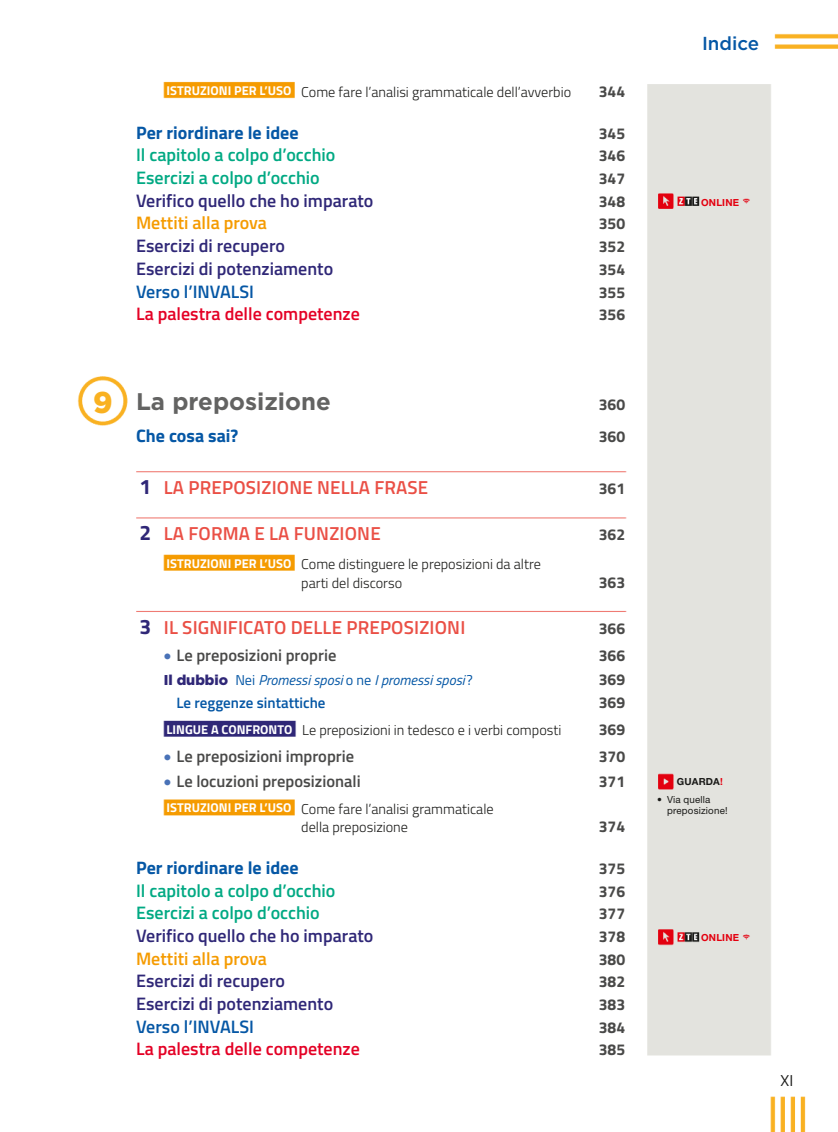
<style>
.page{position:relative;width:838px;height:1132px;background:#fff}
.page>*{position:absolute;margin:0;border:0;box-sizing:border-box;transform-origin:0 0}
.t1{font:700 24px "Gotham";color:#636362}
.t2{font:600 18.75px "Titillium";letter-spacing:.01em;color:#ea4f45}
.t3{font:500 18.75px "Gotham";color:#0557a5}
.t4{font:600 18px "Titillium";color:#2f2777}
.t5{font:600 18px "Titillium";color:#00a983}
.t6{font:600 18px "Titillium";color:#e40025}
.t7{font:700 18px "Titillium";color:#0557a5}
.t8{font:600 18px "Titillium";color:#f59b00}
.t9{font:600 18px "Titillium";color:#0557a5}
.t10{font:600 16.5px "Titillium";color:#494948}
.t11{font:700 15.75px "Titillium";color:#494948}
.t12{font:15.75px "Titillium";color:#1a1a18}
.t13{font:600 15px "Titillium";color:#0557a5}
.t14{font:300 14.25px/18.5px "Titillium";color:#1a1a18;text-align:center}
.t15{font:italic 14.25px "Titillium";color:#0557a5}
.t16{font:9.75px/11.2px "Helvetica Neue LT Std";letter-spacing:.02em;color:#1a1a18}
.t17{font:700 9.75px "Helvetica Neue LT Std";letter-spacing:.025em;color:#e3000f}
.t18{font:700 9.75px "Helvetica Neue LT Std";letter-spacing:.025em;color:#1a1a18}
.s1{font-weight:700;font-size:12.75px;color:#fff}
.s2{font-weight:900;font-size:30px;color:#f9b121}
.s3{font-weight:700;font-size:21px;color:#2f2777}
.s4{font-family:"Dante MT Pro";font-weight:700;font-size:21px;color:#4972b7}
.s5{font-family:"Gotham";font-weight:900;font-style:normal;color:#2f2777}
.s6{font-style:normal}
.s7{color:#e3000f}
</style>
<div class="page">
<img style="left:77px;top:33px;width:761px;height:1098px">
<p class="t14" style="left:167px;top:84px;width:406px"><span class="s1">ISTRUZIONI PER L’USO</span> Come fare l’analisi grammaticale dell’avverbio</p>
<p class="t11" style="left:599px;top:86px;width:28px">344</p>
<p class="t7" style="left:136px;top:126px;width:164px">Per riordinare le idee</p>
<p class="t11" style="left:599px;top:128px;width:28px">345</p>
<p class="t5" style="left:136px;top:149px;width:201px">Il capitolo a colpo d’occhio</p>
<p class="t11" style="left:599px;top:151px;width:28px">346</p>
<p class="t5" style="left:136px;top:172px;width:185px">Esercizi a colpo d’occhio</p>
<p class="t11" style="left:599px;top:173px;width:28px">347</p>
<p class="t4" style="left:136px;top:194px;width:239px">Verifico quello che ho imparato</p>
<p class="t11" style="left:599px;top:196px;width:28px">348</p>
<p class="t8" style="left:136px;top:217px;width:132px">Mettiti alla prova</p>
<p class="t11" style="left:599px;top:219px;width:28px">350</p>
<p class="t4" style="left:136px;top:240px;width:150px">Esercizi di recupero</p>
<p class="t11" style="left:599px;top:241px;width:28px">352</p>
<p class="t4" style="left:136px;top:262px;width:199px">Esercizi di potenziamento</p>
<p class="t11" style="left:599px;top:264px;width:28px">354</p>
<p class="t9" style="left:136px;top:285px;width:119px">Verso l’INVALSI</p>
<p class="t11" style="left:599px;top:287px;width:28px">355</p>
<p class="t6" style="left:136px;top:308px;width:225px">La palestra delle competenze</p>
<p class="t11" style="left:599px;top:309px;width:28px">356</p>
<h1 class="t1" style="left:93px;top:393px;width:239px"><span class="s2">9</span> La preposizione</h1>
<p class="t11" style="left:599px;top:399px;width:28px">360</p>
<p class="t7" style="left:136px;top:429px;width:104px">Che cosa sai?</p>
<p class="t11" style="left:599px;top:430px;width:28px">360</p>
<h2 class="t2" style="left:139px;top:481px;width:290px"><span class="s3">1</span> LA PREPOSIZIONE NELLA FRASE</h2>
<p class="t11" style="left:599px;top:483px;width:28px">361</p>
<h2 class="t2" style="left:139px;top:527px;width:243px"><span class="s3">2</span> LA FORMA E LA FUNZIONE</h2>
<p class="t11" style="left:599px;top:529px;width:28px">362</p>
<p class="t14" style="left:167px;top:556px;width:376px"><span class="s1">ISTRUZIONI PER L’USO</span> Come distinguere le preposizioni da altre parti del discorso</p>
<p class="t11" style="left:599px;top:576px;width:28px">363</p>
<h2 class="t2" style="left:139px;top:620px;width:327px"><span class="s3">3</span> IL SIGNIFICATO DELLE PREPOSIZIONI</h2>
<p class="t11" style="left:599px;top:622px;width:28px">366</p>
<p class="t10" style="left:164px;top:649px;width:174px"><span class="s4">•</span> Le preposizioni proprie</p>
<p class="t11" style="left:599px;top:649px;width:28px">366</p>
<p class="t15" style="left:164px;top:675px;width:311px"><span class="s5">Il dubbio</span> <span class="s6">Nei</span> Promessi sposi <span class="s6">o ne</span> I promessi sposi <span class="s6">?</span></p>
<p class="t11" style="left:599px;top:674px;width:28px">369</p>
<p class="t13" style="left:176px;top:697px;width:150px">Le reggenze sintattiche</p>
<p class="t11" style="left:599px;top:697px;width:28px">369</p>
<p class="t14" style="left:167px;top:722px;width:396px"><span class="s1">LINGUE A CONFRONTO</span> Le preposizioni in tedesco e i verbi composti</p>
<p class="t11" style="left:599px;top:724px;width:28px">369</p>
<p class="t10" style="left:164px;top:750px;width:192px"><span class="s4">•</span> Le preposizioni improprie</p>
<p class="t11" style="left:599px;top:751px;width:28px">370</p>
<p class="t10" style="left:164px;top:775px;width:198px"><span class="s4">•</span> Le locuzioni preposizionali</p>
<p class="t11" style="left:599px;top:775px;width:28px">371</p>
<p class="t14" style="left:301px;top:801px;width:194px;text-align:left;text-indent:-135px"><span class="s1">ISTRUZIONI PER L’USO</span> Come fare l’analisi grammaticale della preposizione</p>
<p class="t11" style="left:599px;top:821px;width:28px">374</p>
<p class="t7" style="left:136px;top:861px;width:164px">Per riordinare le idee</p>
<p class="t11" style="left:599px;top:863px;width:28px">375</p>
<p class="t5" style="left:136px;top:884px;width:201px">Il capitolo a colpo d’occhio</p>
<p class="t11" style="left:599px;top:885px;width:28px">376</p>
<p class="t5" style="left:136px;top:906px;width:185px">Esercizi a colpo d’occhio</p>
<p class="t11" style="left:599px;top:908px;width:28px">377</p>
<p class="t4" style="left:136px;top:929px;width:239px">Verifico quello che ho imparato</p>
<p class="t11" style="left:599px;top:930px;width:28px">378</p>
<p class="t8" style="left:136px;top:952px;width:132px">Mettiti alla prova</p>
<p class="t11" style="left:599px;top:953px;width:28px">380</p>
<p class="t4" style="left:136px;top:974px;width:150px">Esercizi di recupero</p>
<p class="t11" style="left:599px;top:976px;width:28px">382</p>
<p class="t4" style="left:136px;top:997px;width:199px">Esercizi di potenziamento</p>
<p class="t11" style="left:599px;top:998px;width:28px">383</p>
<p class="t9" style="left:136px;top:1020px;width:119px">Verso l’INVALSI</p>
<p class="t11" style="left:599px;top:1021px;width:28px">384</p>
<p class="t6" style="left:136px;top:1042px;width:225px">La palestra delle competenze</p>
<p class="t11" style="left:599px;top:1044px;width:28px">385</p>
<h2 class="t3" style="left:702px;top:35px;width:59px">Indice</h2>
<p class="t17" style="left:701px;top:197px;width:40px">ONLINE</p>
<p class="t18" style="left:677px;top:776px;width:48px">GUARDA<span class="s7">!</span></p>
<p class="t16" style="left:667px;top:794px;width:62px;text-indent:-10px">• Via quella preposizione!</p>
<p class="t17" style="left:701px;top:931px;width:40px">ONLINE</p>
<p class="t12" style="left:780px;top:1073px;width:14px">XI</p>
</div>
